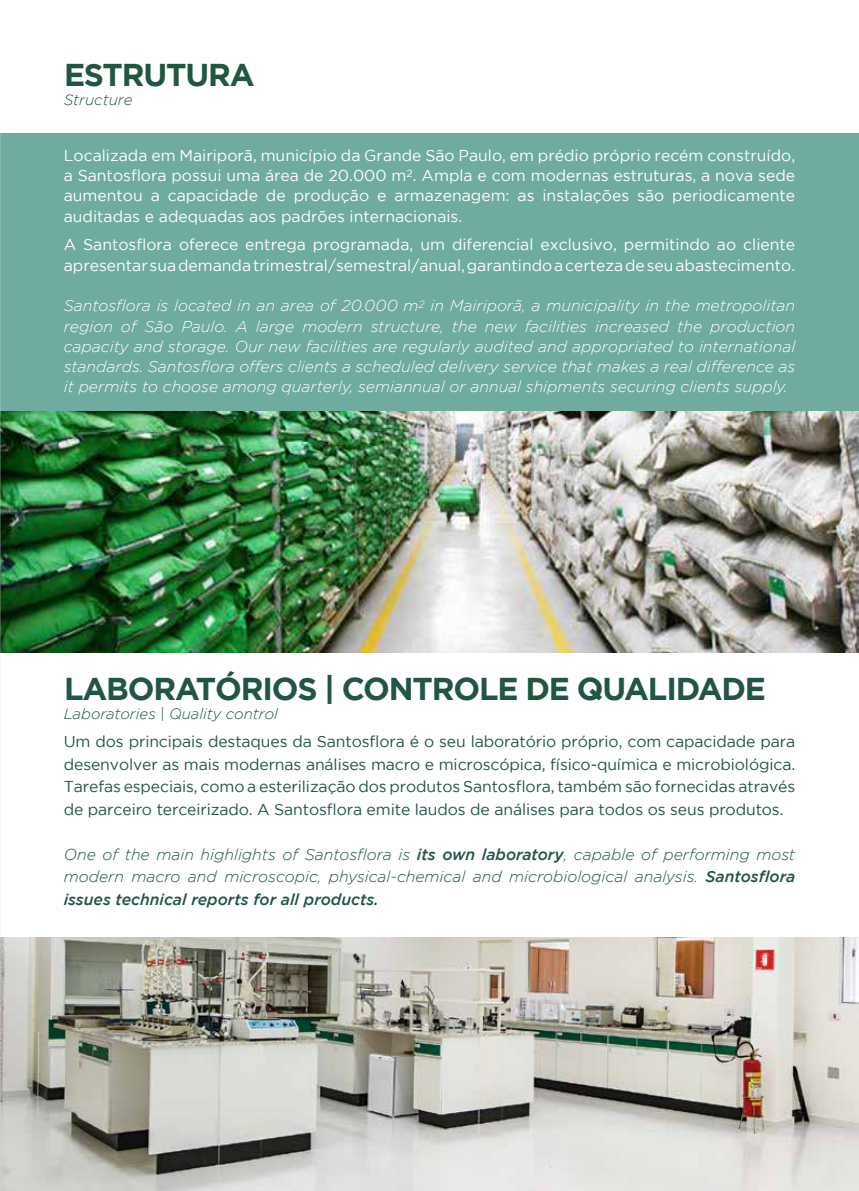
<style>
.page{position:relative;width:859px;height:1191px;background:#fff}
.page>*{position:absolute;margin:0;border:0;box-sizing:border-box;transform-origin:0 0}
.t1{font:700 31.5px "Gotham";letter-spacing:-.035em;color:#21563f}
.t2{font:15.75px/20.2px "Gotham";color:#fff;text-align:justify}
.t3{font:italic 300 15.75px/20.2px "Gotham";color:#fff;text-align:justify}
.t4{font:15.75px/22.5px "Gotham";letter-spacing:-.005em;color:#21563f;text-align:justify}
.t5{font:italic 300 15.75px/22.5px "Gotham";color:#21563f;text-align:justify}
.t6{font:italic 300 15px "Gotham";color:#21563f}
.s1{font-weight:500}
</style>
<div class="page">
<img style="left:0;top:404px;width:859px;height:249px">
<img style="left:0;top:937px;width:859px;height:254px">
<div style="left:1px;top:133px;width:858px;height:277px;background:#6fab9f"></div>
<h1 class="t1" style="left:64px;top:57px;width:186px">ESTRUTURA</h1>
<p class="t6" style="left:64px;top:92px;width:70px">Structure</p>
<p class="t2" style="left:64px;top:145px;width:733px">Localizada em Mairiporã, município da Grande São Paulo, em prédio próprio recém construído, a Santosflora possui uma área de 20.000 m<sup>2</sup>. Ampla e com modernas estruturas, a nova sede aumentou a capacidade de produção e armazenagem: as instalações são periodicamente auditadas e adequadas aos padrões internacionais.</p>
<p class="t2" style="left:64px;top:234px;width:733px">A Santosflora oferece entrega programada, um diferencial exclusivo, permitindo ao cliente apresentar sua demanda trimestral/semestral/anual, garantindo a certeza de seu abastecimento.</p>
<p class="t3" style="left:64px;top:296px;width:733px">Santosflora is located in an area of 20.000 m<sup>2</sup> in Mairiporã, a municipality in the metropolitan region of São Paulo. A large modern structure, the new facilities increased the production capacity and storage. Our new facilities are regularly audited and appropriated to international standards. Santosflora offers clients a scheduled delivery service that makes a real difference as it permits to choose among quarterly, semiannual or annual shipments securing clients supply.</p>
<h1 class="t1" style="left:64px;top:670px;width:699px">LABORATÓRIOS | CONTROLE DE QUALIDADE</h1>
<p class="t6" style="left:64px;top:706px;width:216px">Laboratories | Quality control</p>
<p class="t4" style="left:64px;top:730px;width:733px">Um dos principais destaques da Santosflora é o seu laboratório próprio, com capacidade para desenvolver as mais modernas análises macro e microscópica, físico-química e microbiológica.<br>Tarefas especiais, como a esterilização dos produtos Santosflora, também são fornecidas através de parceiro terceirizado. A Santosflora emite laudos de análises para todos os seus produtos.</p>
<p class="t5" style="left:64px;top:843px;width:733px">One of the main highlights of Santosflora is <span class="s1">its own laboratory</span>, capable of performing most modern macro and microscopic, physical-chemical and microbiological analysis. <span class="s1">Santosflora issues technical reports for all products.</span></p>
</div>
